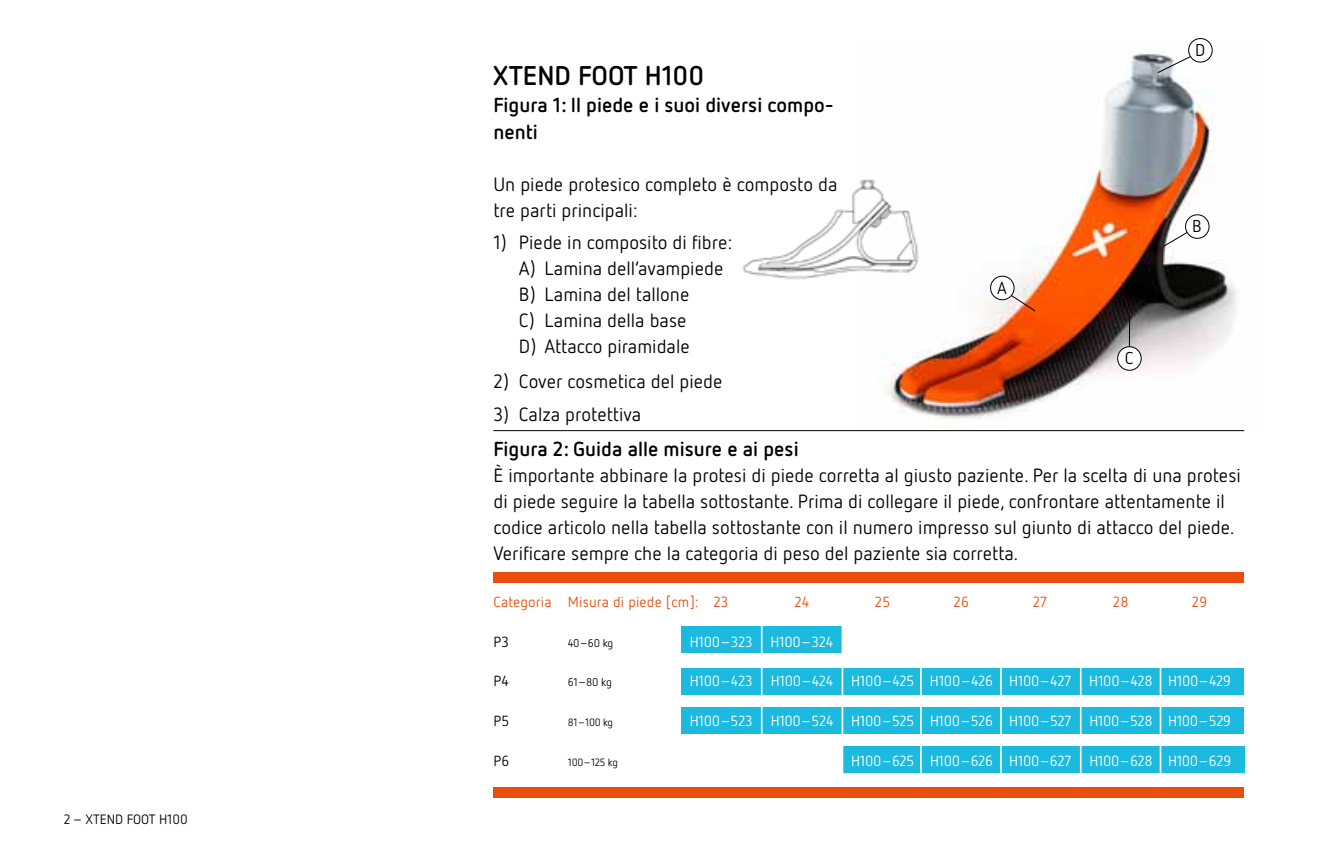
<style>
.page{position:relative;width:1340px;height:862px;background:#fff}
.page>*{position:absolute;margin:0;border:0;box-sizing:border-box;transform-origin:0 0}
.t1{font:700 27px "Netto OT";color:#000}
.t2{font:700 20.25px/27px "Netto OT";color:#000}
.t3{font:19.12px/25.9px "Netto OT";color:#000}
.t4{font:17.1px "Netto OT";color:#000}
.t5{font:14.62px "Netto OT";letter-spacing:-.025em;color:#fff}
.t6{font:14.62px "Netto OT";letter-spacing:.01em;color:#e94e0f}
.t7{font:14.62px "Netto OT";letter-spacing:.01em;color:#000}
.t8{font:13.5px "Netto OT";color:#000}
.t9{font:11.25px "Netto OT";letter-spacing:-.02em;color:#000}
.t10{font:10.58px "Netto OT";letter-spacing:-.025em;color:#000}
</style>
<div class="page">
<img style="left:855px;top:41px;width:390px;height:391px">
<img style="left:742px;top:124px;width:281px;height:217px">
<svg style="left:1010px;top:294px;width:25px;height:17px"></svg>
<div style="left:990px;top:276px;width:24px;height:23px;background:#fff;border-radius:50%"></div>
<div style="left:990px;top:276px;width:24px;height:24px;border:1px solid #000;border-radius:50%"></div>
<hr style="left:1129px;top:315px;width:1px;height:32px;background:#000">
<div style="left:1117px;top:346px;width:24px;height:24px;background:#fff;border-radius:50%"></div>
<div style="left:1117px;top:346px;width:24px;height:24px;border:1px solid #000;border-radius:50%"></div>
<svg style="left:1162px;top:231px;width:26px;height:16px"></svg>
<div style="left:1185px;top:215px;width:24px;height:23px;background:#fff;border-radius:50%"></div>
<div style="left:1185px;top:214px;width:24px;height:24px;border:1px solid #000;border-radius:50%"></div>
<svg style="left:1157px;top:55px;width:35px;height:18px"></svg>
<div style="left:1188px;top:39px;width:24px;height:23px;background:#fff;border-radius:50%"></div>
<div style="left:1188px;top:38px;width:24px;height:24px;border:1px solid #000;border-radius:50%"></div>
<div style="left:493px;top:572px;width:751px;height:10px;background:#e94e0f"></div>
<div style="left:493px;top:787px;width:751px;height:10px;background:#e94e0f"></div>
<div style="left:681px;top:626px;width:161px;height:26px;background:#1dbadf"></div>
<div style="left:681px;top:667px;width:563px;height:27px;background:#1dbadf"></div>
<div style="left:681px;top:707px;width:563px;height:26px;background:#1dbadf"></div>
<div style="left:842px;top:746px;width:402px;height:26px;background:#1dbadf"></div>
<hr style="left:761px;top:595px;width:1px;height:187px;background:#fff">
<hr style="left:841px;top:595px;width:2px;height:187px;background:#fff">
<hr style="left:920px;top:595px;width:1px;height:187px;background:#fff">
<hr style="left:1000px;top:595px;width:1px;height:187px;background:#fff">
<hr style="left:1079px;top:595px;width:2px;height:187px;background:#fff">
<hr style="left:1159px;top:595px;width:2px;height:187px;background:#fff">
<hr style="left:493px;top:430px;width:751px;height:1px;background:#000">
<p class="t8" style="left:64px;top:810px;width:125px">2 – XTEND FOOT H100</p>
<p class="t4" style="left:1194px;top:40px;width:12px">D</p>
<h1 class="t1" style="left:493px;top:58px;width:212px">XTEND FOOT H100</h1>
<p class="t2" style="left:493px;top:91px;width:342px">Figura 1: Il piede e i suoi diversi compo&shy;nenti</p>
<p class="t3" style="left:493px;top:171px;width:345px">Un piede protesico completo è composto da tre parti principali:</p>
<p class="t3" style="left:519px;top:229px;width:215px;text-indent:-26px">1) Piede in composito di fibre:<br>A) Lamina dell’avampiede<br>B) Lamina del tallone<br>C) Lamina della base<br>D) Attacco piramidale</p>
<p class="t3" style="left:493px;top:368px;width:230px">2) Cover cosmetica del piede</p>
<p class="t3" style="left:493px;top:400px;width:149px">3) Calza protettiva</p>
<p class="t2" style="left:493px;top:435px;width:307px">Figura 2: Guida alle misure e ai pesi</p>
<p class="t3" style="left:493px;top:462px;width:749px">È importante abbinare la protesi di piede corretta al giusto paziente. Per la scelta di una protesi di piede seguire la tabella sottostante. Prima di collegare il piede, confrontare attentamente il codice articolo nella tabella sottostante con il numero impresso sul giunto di attacco del piede.<br>Verificare sempre che la categoria di peso del paziente sia corretta.</p>
<p class="t6" style="left:568px;top:592px;width:162px">Misura di piede [cm]: 23</p>
<p class="t6" style="left:794px;top:592px;width:16px">24</p>
<p class="t6" style="left:875px;top:592px;width:17px">25</p>
<p class="t6" style="left:953px;top:592px;width:17px">26</p>
<p class="t6" style="left:1032px;top:592px;width:16px">27</p>
<p class="t6" style="left:1112px;top:592px;width:17px">28</p>
<p class="t6" style="left:1191px;top:592px;width:17px">29</p>
<p class="t9" style="left:568px;top:635px;width:47px">40–60 kg</p>
<p class="t5" style="left:689px;top:632px;width:145px">H100–323 H100–324</p>
<p class="t9" style="left:568px;top:675px;width:46px">61–80 kg</p>
<p class="t5" style="left:689px;top:672px;width:543px">H100–423 H100–424 H100–425 H100–426 H100–427 H100–428 H100–429</p>
<p class="t10" style="left:568px;top:715px;width:47px">81–100 kg</p>
<p class="t5" style="left:689px;top:711px;width:543px">H100–523 H100–524 H100–525 H100–526 H100–527 H100–528 H100–529</p>
<p class="t10" style="left:568px;top:755px;width:51px">100–125 kg</p>
<p class="t5" style="left:851px;top:751px;width:381px">H100–625 H100–626 H100–627 H100–628 H100–629</p>
<p class="t4" style="left:1192px;top:216px;width:11px">B</p>
<p class="t4" style="left:997px;top:277px;width:11px">A</p>
<p class="t4" style="left:1124px;top:347px;width:10px">C</p>
<p class="t6" style="left:493px;top:592px;width:60px">Categoria</p>
<p class="t7" style="left:493px;top:632px;width:17px">P3</p>
<p class="t7" style="left:493px;top:671px;width:17px">P4</p>
<p class="t7" style="left:493px;top:711px;width:17px">P5</p>
<p class="t7" style="left:493px;top:751px;width:17px">P6</p>
</div>
